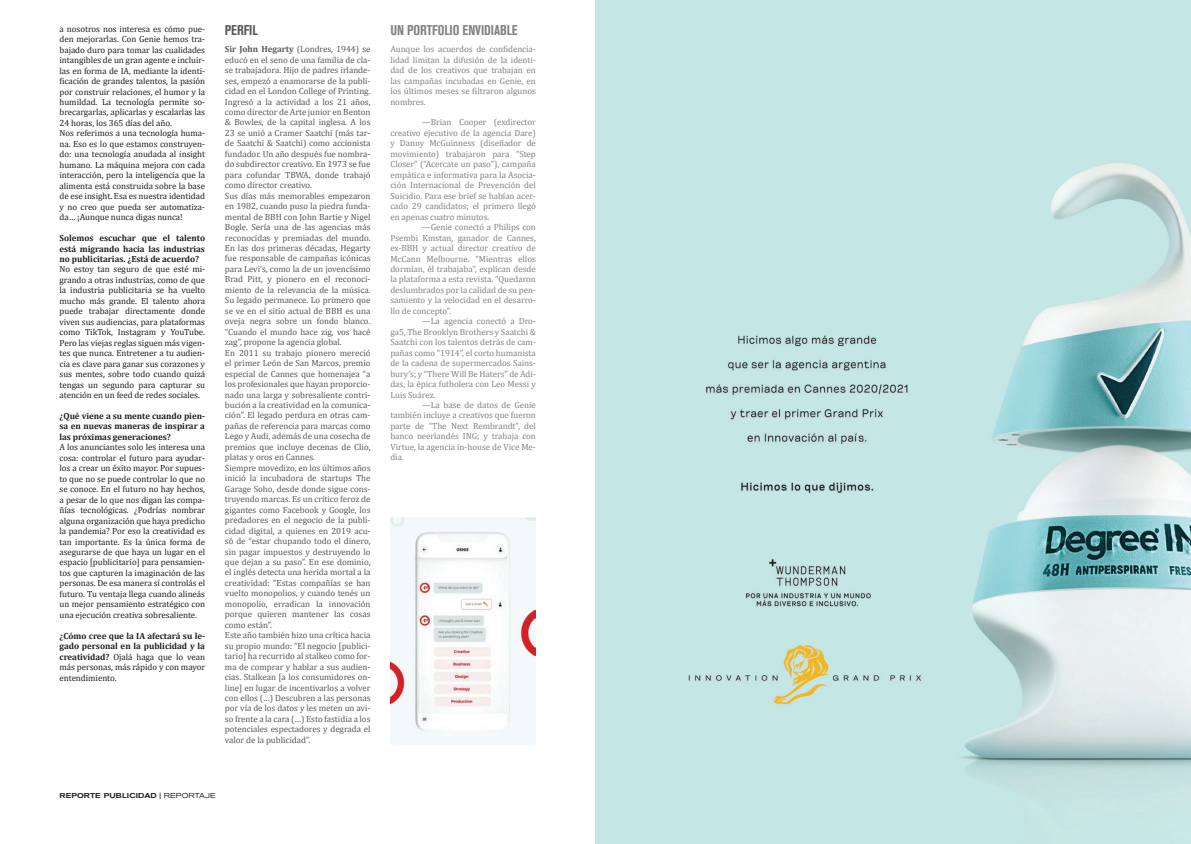
<style>
.page{position:relative;width:1191px;height:844px;background:#fff}
.page>*{position:absolute;margin:0;border:0;box-sizing:border-box;transform-origin:0 0}
.t1{font:14px "Akzidenz Grotesk BQ Bd Cnd Alt";letter-spacing:-.005em;color:#808285}
.t2{font:14px "Akzidenz Grotesk BQ Bd Cnd Alt";letter-spacing:-.005em;color:#57585a}
.t3{font:8.92px/10.5px "Cambria";letter-spacing:-.005em;color:#57585a}
.t4{font:8.92px/10.5px "Cambria";letter-spacing:-.005em;color:#231f20;text-align:justify}
.t5{font:8.92px/10.5px "Cambria";letter-spacing:-.005em;color:#808285;text-align:justify}
.t6{font:700 8.92px/10.4px "Cambria";letter-spacing:-.005em;color:#231f20;text-align:justify}
.t7{font:500 expanded 7px "Akzidenz Grotesk BQ";letter-spacing:.02em;color:#231f20}
.s1{font-weight:400}
.s2{font-weight:700}
</style>
<div class="page">
<img style="left:390px;top:517px;width:146px;height:227px">
<img style="left:595px;top:0;width:596px;height:843px">
<p class="t4" style="left:60px;top:23px;width:147px;text-align:left">a nosotros nos interesa es cómo pue&shy;den mejorarlas. Con Genie hemos tra&shy;bajado duro para tomar las cualidades intangibles de un gran agente e incluir&shy;las en forma de IA, mediante la identi&shy;ficación de grandes talentos, la pasión por construir relaciones, el humor y la humildad. La tecnología permite so&shy;brecargarlas, aplicarlas y escalarlas las 24 horas, los 365 días del año.<br>Nos referimos a una tecnología huma&shy;na. Eso es lo que estamos construyen&shy;do: una tecnología anudada al insight humano. La máquina mejora con cada interacción, pero la inteligencia que la alimenta está construida sobre la base de ese insight. Esa es nuestra identidad y no creo que pueda ser automatiza&shy;da… ¡Aunque nunca digas nunca!</p>
<p class="t6" style="left:60px;top:232px;width:147px">Solemos escuchar que el talento está migrando hacia las industrias no publicitarias. ¿Está de acuerdo?</p>
<p class="t4" style="left:60px;top:264px;width:147px">No estoy tan seguro de que esté mi&shy;grando a otras industrias, como de que la industria publicitaria se ha vuelto mucho más grande. El talento ahora puede trabajar directamente donde viven sus audiencias, para plataformas como TikTok, Instagram y YouTube.<br>Pero las viejas reglas siguen más vigen&shy;tes que nunca. Entretener a tu audien&shy;cia es clave para ganar sus corazones y sus mentes, sobre todo cuando quizá tengas un segundo para capturar su atención en un feed de redes sociales.</p>
<p class="t6" style="left:60px;top:410px;width:147px">¿Qué viene a su mente cuando pien&shy;sa en nuevas maneras de inspirar a las próximas generaciones?</p>
<p class="t4" style="left:60px;top:442px;width:147px">A los anunciantes solo les interesa una cosa: controlar el futuro para ayudar&shy;los a crear un éxito mayor. Por supues&shy;to que no se puede controlar lo que no se conoce. En el futuro no hay hechos, a pesar de lo que nos digan las compa&shy;ñías tecnológicas. ¿Podrías nombrar alguna organización que haya predicho la pandemia? Por eso la creatividad es tan importante. Es la única forma de asegurarse de que haya un lugar en el espacio [publicitario] para pensamien&shy;tos que capturen la imaginación de las personas. De esa manera sí controlás el futuro. Tu ventaja llega cuando alineás un mejor pensamiento estratégico con una ejecución creativa sobresaliente.</p>
<p class="t6" style="left:60px;top:630px;width:147px">¿Cómo cree que la IA afectará su le&shy;gado personal en la publicidad y la creatividad? <span class="s1">Ojalá haga que lo vean más personas, más rápido y con mayor entendimiento.</span></p>
<h1 class="t2" style="left:225px;top:22px;width:34px">PERFIL</h1>
<p class="t3" style="left:225px;top:44px;width:147px"><span class="s2">Sir John Hegarty</span> (Londres, 1944) se educó en el seno de una familia de cla&shy;se trabajadora. Hijo de padres irlande&shy;ses, empezó a enamorarse de la publi&shy;cidad en el London College of Printing.<br>Ingresó a la actividad a los 21 años, como director de Arte junior en Benton &amp; Bowles, de la capital inglesa. A los 23 se unió a Cramer Saatchi (más tar&shy;de Saatchi &amp; Saatchi) como accionista fundador. Un año después fue nombra&shy;do subdirector creativo. En 1973 se fue para cofundar TBWA, donde trabajó como director creativo.<br>Sus días más memorables empezaron en 1982, cuando puso la piedra funda&shy;mental de BBH con John Bartie y Nigel Bogle. Sería una de las agencias más reconocidas y premiadas del mundo.<br>En las dos primeras décadas, Hegarty fue responsable de campañas icónicas para Levi’s, como la de un jovencísimo Brad Pitt, y pionero en el reconoci&shy;miento de la relevancia de la música.<br>Su legado permanece. Lo primero que se ve en el sitio actual de BBH es una oveja negra sobre un fondo blanco. “Cuando el mundo hace zig, vos hacé zag”, propone la agencia global.<br>En 2011 su trabajo pionero mereció el primer León de San Marcos, premio especial de Cannes que homenajea “a los profesionales que hayan proporcio&shy;nado una larga y sobresaliente contri&shy;bución a la creatividad en la comunica&shy;ción”. El legado perdura en otras cam&shy;pañas de referencia para marcas como Lego y Audi, además de una cosecha de premios que incluye decenas de Clio, platas y oros en Cannes.<br>Siempre movedizo, en los últimos años inició la incubadora de startups The Garage Soho, desde donde sigue cons&shy;truyendo marcas. Es un crítico feroz de gigantes como Facebook y Google, los predadores en el negocio de la publi&shy;cidad digital, a quienes en 2019 acu&shy;só de “estar chupando todo el dinero, sin pagar impuestos y destruyendo lo que dejan a su paso”. En ese dominio, el inglés detecta una herida mortal a la creatividad: “Estas compañías se han vuelto monopolios, y cuando tenés un monopolio, erradican la innovación porque quieren mantener las cosas como están”.<br>Este año también hizo una crítica hacia su propio mundo: “El negocio [publici&shy;tario] ha recurrido al stalkeo como for&shy;ma de comprar y hablar a sus audien&shy;cias. Stalkean [a los consumidores on&shy;line] en lugar de incentivarlos a volver con ellos (…) Descubren a las personas por vía de los datos y les meten un avi&shy;so frente a la cara (…) Esto fastidia a los potenciales espectadores y degrada el valor de la publicidad”.</p>
<p class="t7" style="left:60px;top:791px;width:158px">REPORTE PUBLICIDAD <span class="s1">| REPORTAJE</span></p>
<h1 class="t1" style="left:390px;top:22px;width:129px">UN PORTFOLIO ENVIDIABLE</h1>
<p class="t5" style="left:390px;top:44px;width:147px">Aunque los acuerdos de confidencia&shy;lidad limitan la difusión de la identi&shy;dad de los creativos que trabajan en las campañas incubadas en Genie, en los últimos meses se filtraron algunos nombres.</p>
<p class="t5" style="left:390px;top:117px;width:147px;text-indent:32px">—Brian Cooper (exdirector creativo ejecutivo de la agencia Dare) y Danny McGuinness (diseñador de movimiento) trabajaron para “Step Closer” (“Acercate un paso”), campaña empática e informativa para la Asocia&shy;ción Internacional de Prevención del Suicidio. Para ese brief se habían acer&shy;cado 29 candidatos; el primero llegó en apenas cuatro minutos.</p>
<p class="t5" style="left:390px;top:222px;width:147px;text-indent:31px">—Genie conectó a Philips con Psembi Kinstan, ganador de Cannes, ex-BBH y actual director creativo de McCann Melbourne. “Mientras ellos dormían, él trabajaba”, explican desde la plataforma a esta revista. “Quedaron deslumbrados por la calidad de su pen&shy;samiento y la velocidad en el desarro&shy;llo de concepto”.</p>
<p class="t5" style="left:390px;top:316px;width:147px;text-indent:31px">—La agencia conectó a Dro&shy;ga5, The Brooklyn Brothers y Saatchi &amp; Saatchi con los talentos detrás de cam&shy;pañas como “1914”, el corto humanista de la cadena de supermercados Sains&shy;bury’s; y “There Will Be Haters” de Adi&shy;das, la épica futbolera con Leo Messi y Luis Suárez.</p>
<p class="t5" style="left:390px;top:399px;width:147px;text-indent:31px">—La base de datos de Genie también incluye a creativos que fueron parte de “The Next Rembrandt”, del banco neerlandés ING; y trabaja con Virtue, la agencia in-house de Vice Me&shy;dia.</p>
</div>
